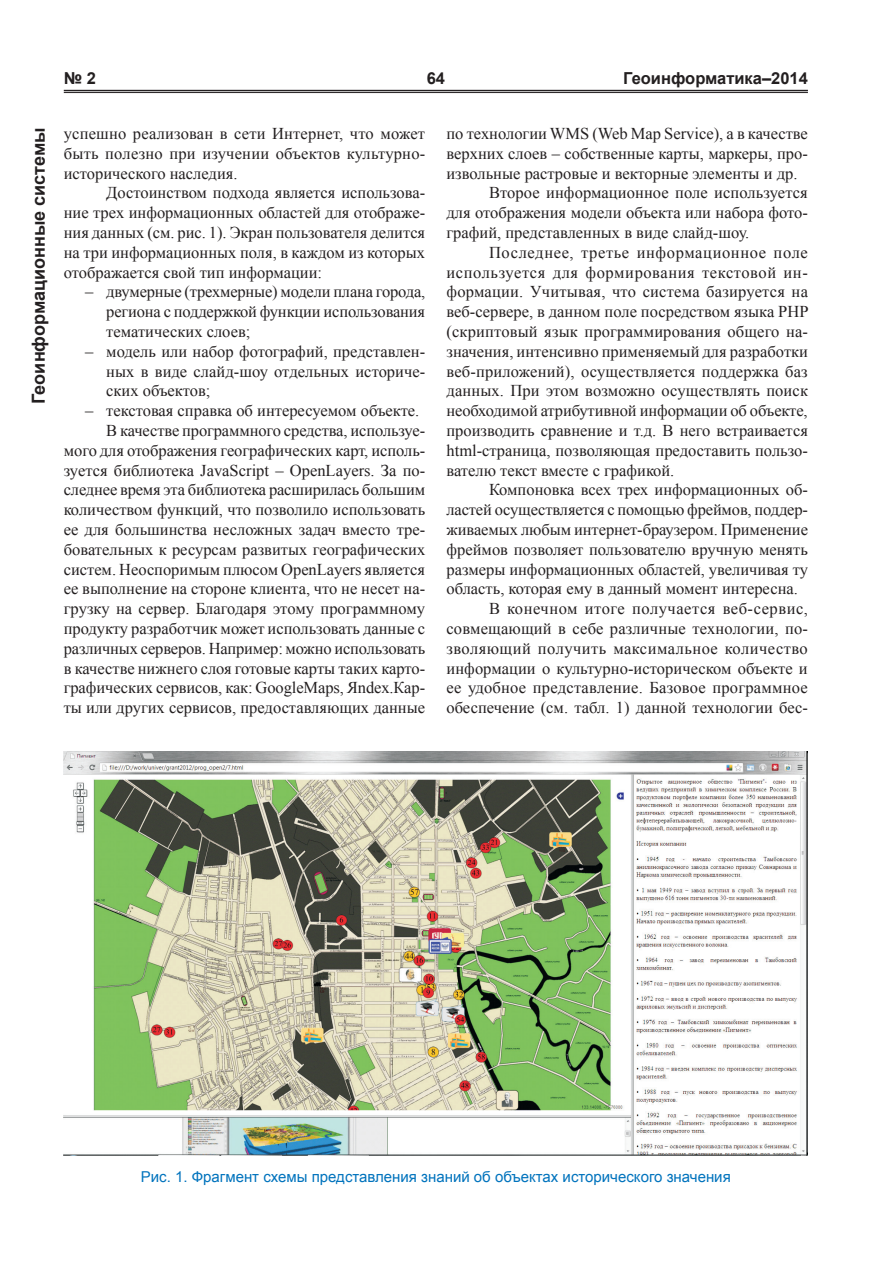
<style>
.page{position:relative;width:893px;height:1263px;background:#fff}
.page>*{position:absolute;margin:0;border:0;box-sizing:border-box;transform-origin:0 0}
.t1{font:700 18px "Arial";color:#231f20}
.Обычный{font:16.5px/19.8px "Times New Roman";color:#231f20;text-align:justify}
.Висячий_отступ{font:16.5px/19.8px "Times New Roman";color:#231f20;text-align:justify}
.t2{font:700 16.5px "Arial";color:#231f20}
.Рисунок{font:15px "Arial";color:#0073bd}
</style>
<div class="page">
<hr style="left:64px;top:90px;width:744px;height:1px;background:#231f20">
<hr style="left:64px;top:92px;width:744px;height:1px;background:#231f20">
<img style="left:64px;top:752px;width:744px;height:404px">
<p class="t2" style="left:64px;top:68px;width:34px">№ 2</p>
<p class="t2" style="left:427px;top:68px;width:20px">64</p>
<p class="t2" style="left:623px;top:68px;width:186px">Геоинформатика–2014</p>
<p class="t1" style="left:27px;top:404px;width:278px;rotate:-90deg">Геоинформационные системы</p>
<p class="Обычный" style="left:64px;top:123px;width:363px">успешно реализован в сети Интернет, что может быть полезно при изучении объектов культурно&shy;исторического наследия.</p>
<p class="Обычный" style="left:64px;top:183px;width:363px;text-indent:43px">Достоинством подхода является использова&shy;ние трех информационных областей для отображе&shy;ния данных (см. рис. 1). Экран пользователя делится на три информационных поля, в каждом из которых отображается свой тип информации:</p>
<p class="Висячий_отступ" style="left:106px;top:282px;width:320px;text-indent:-21px">– двумерные (трехмерные) модели плана города, региона с поддержкой функции использования тематических слоев;</p>
<p class="Висячий_отступ" style="left:106px;top:341px;width:320px;text-indent:-21px">– модель или набор фотографий, представлен&shy;ных в виде слайд-шоу отдельных историче&shy;ских объектов;</p>
<p class="Висячий_отступ" style="left:85px;top:401px;width:336px">– текстовая справка об интересуемом объекте.</p>
<p class="Обычный" style="left:64px;top:420px;width:363px;text-indent:43px">В качестве программного средства, используе&shy;мого для отображения географических карт, исполь&shy;зуется библиотека JavaScript – OpenLayers. За по&shy;следнее время эта библиотека расширилась большим количеством функций, что позволило использовать ее для большинства несложных задач вместо тре&shy;бовательных к ресурсам развитых географических систем. Неоспоримым плюсом OpenLayers является ее выполнение на стороне клиента, что не несет на&shy;грузку на сервер. Благодаря этому программному продукту разработчик может использовать данные с различных серверов. Например: можно использовать в качестве нижнего слоя готовые карты таких карто&shy;графических сервисов, как: GoogleMaps, Яndex.Кар&shy;ты или других сервисов, предоставляющих данные</p>
<p class="Обычный" style="left:446px;top:123px;width:363px">по технологии WMS (Web Map Service), а в качестве верхних слоев – собственные карты, маркеры, про&shy;извольные растровые и векторные элементы и др.</p>
<p class="Обычный" style="left:446px;top:183px;width:363px;text-indent:43px">Второе информационное поле используется для отображения модели объекта или набора фото&shy;графий, представленных в виде слайд-шоу.</p>
<p class="Обычный" style="left:446px;top:242px;width:364px;text-indent:43px">Последнее, третье информационное поле используется для формирования текстовой ин&shy;формации. Учитывая, что система базируется на веб-сервере, в данном поле посредством языка PHP (скриптовый язык программирования общего на&shy;значения, интенсивно применяемый для разработки веб-приложений), осуществляется поддержка баз данных. При этом возможно осуществлять поиск необходимой атрибутивной информации об объекте, производить сравнение и т.д. В него встраивается html-страница, позволяющая предоставить пользо&shy;вателю текст вместе с графикой.</p>
<p class="Обычный" style="left:446px;top:480px;width:363px;text-indent:43px">Компоновка всех трех информационных об&shy;ластей осуществляется с помощью фреймов, поддер&shy;живаемых любым интернет-браузером. Применение фреймов позволяет пользователю вручную менять размеры информационных областей, увеличивая ту область, которая ему в данный момент интересна.</p>
<p class="Обычный" style="left:446px;top:599px;width:363px;text-indent:43px">В конечном итоге получается веб-сервис, совмещающий в себе различные технологии, по&shy;зволяющий получить максимальное количество информации о культурно-историческом объекте и ее удобное представление. Базовое программное обеспечение (см. табл. 1) данной технологии бес-</p>
<p class="Рисунок" style="left:141px;top:1167px;width:591px">Рис. 1. Фрагмент схемы представления знаний об объектах исторического значения</p>
</div>
